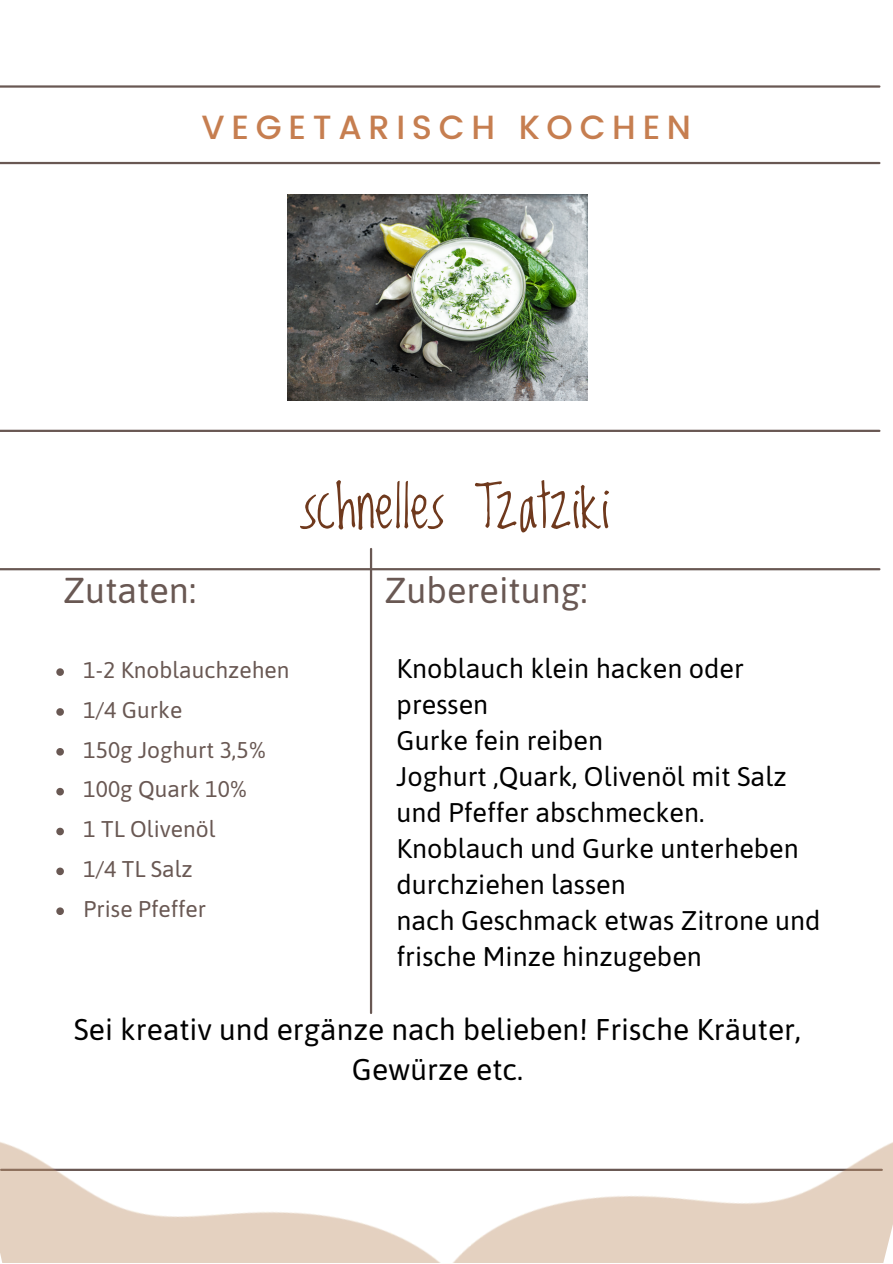
<style>
.page{position:relative;width:893px;height:1264px;background:#fff}
.page>*{position:absolute;margin:0;border:0;box-sizing:border-box;transform-origin:0 0}
.t1{font:59.25px "Lovedbythe King";color:#6f391d}
.t2{font:36px "Asap";color:#695853}
.t3{font:500 33.6px "Poppins";letter-spacing:.2em;color:#c67e50}
.t4{font:30px/40.5px "Asap";color:#000;text-align:center}
.t5{font:27px/36px "Asap";color:#000}
.t6{font:22.8px "Asap";color:#695853}
</style>
<div class="page">
<hr style="left:0;top:162px;width:879px;height:2px;background:#695853">
<hr style="left:0;top:568px;width:879px;height:2px;background:#695853">
<hr style="left:0;top:430px;width:879px;height:2px;background:#695853">
<hr style="left:370px;top:549px;width:2px;height:463px;background:#695853">
<hr style="left:0;top:85px;width:879px;height:3px;background:#695853">
<img style="left:470px;top:1142px;width:422px;height:120px">
<img style="left:0;top:1142px;width:470px;height:120px">
<img style="left:288px;top:194px;width:299px;height:206px">
<svg style="left:56px;top:668px;width:8px;height:8px"></svg>
<svg style="left:56px;top:708px;width:8px;height:7px"></svg>
<svg style="left:56px;top:748px;width:8px;height:7px"></svg>
<svg style="left:56px;top:787px;width:8px;height:8px"></svg>
<svg style="left:56px;top:827px;width:8px;height:8px"></svg>
<svg style="left:56px;top:867px;width:8px;height:8px"></svg>
<svg style="left:56px;top:907px;width:8px;height:8px"></svg>
<p class="t3" style="left:201px;top:107px;width:491px">VEGETARISCH KOCHEN</p>
<p class="t1" style="left:302px;top:473px;width:309px">schnelles Tzatziki</p>
<p class="t2" style="left:63px;top:569px;width:134px">Zutaten:</p>
<p class="t2" style="left:384px;top:569px;width:205px">Zubereitung:</p>
<p class="t6" style="left:84px;top:656px;width:207px">1-2 Knoblauchzehen</p>
<p class="t6" style="left:84px;top:696px;width:100px">1/4 Gurke</p>
<p class="t6" style="left:84px;top:736px;width:184px">150g Joghurt 3,5%</p>
<p class="t6" style="left:84px;top:776px;width:165px">100g Quark 10%</p>
<p class="t6" style="left:84px;top:816px;width:133px">1 TL Olivenöl</p>
<p class="t6" style="left:84px;top:855px;width:110px">1/4 TL Salz</p>
<p class="t6" style="left:84px;top:895px;width:124px">Prise Pfeffer</p>
<p class="t5" style="left:396px;top:650px;width:349px">Knoblauch klein hacken oder pressen</p>
<p class="t5" style="left:396px;top:722px;width:208px">Gurke fein reiben</p>
<p class="t5" style="left:396px;top:758px;width:391px">Joghurt ,Quark, Olivenöl mit Salz und Pfeffer abschmecken.</p>
<p class="t5" style="left:396px;top:830px;width:404px">Knoblauch und Gurke unterheben</p>
<p class="t5" style="left:396px;top:866px;width:231px">durchziehen lassen</p>
<p class="t5" style="left:396px;top:902px;width:425px">nach Geschmack etwas Zitrone und frische Minze hinzugeben</p>
<p class="t4" style="left:74px;top:1008px;width:728px">Sei kreativ und ergänze nach belieben! Frische Kräuter,<br>Gewürze etc.</p>
</div>
